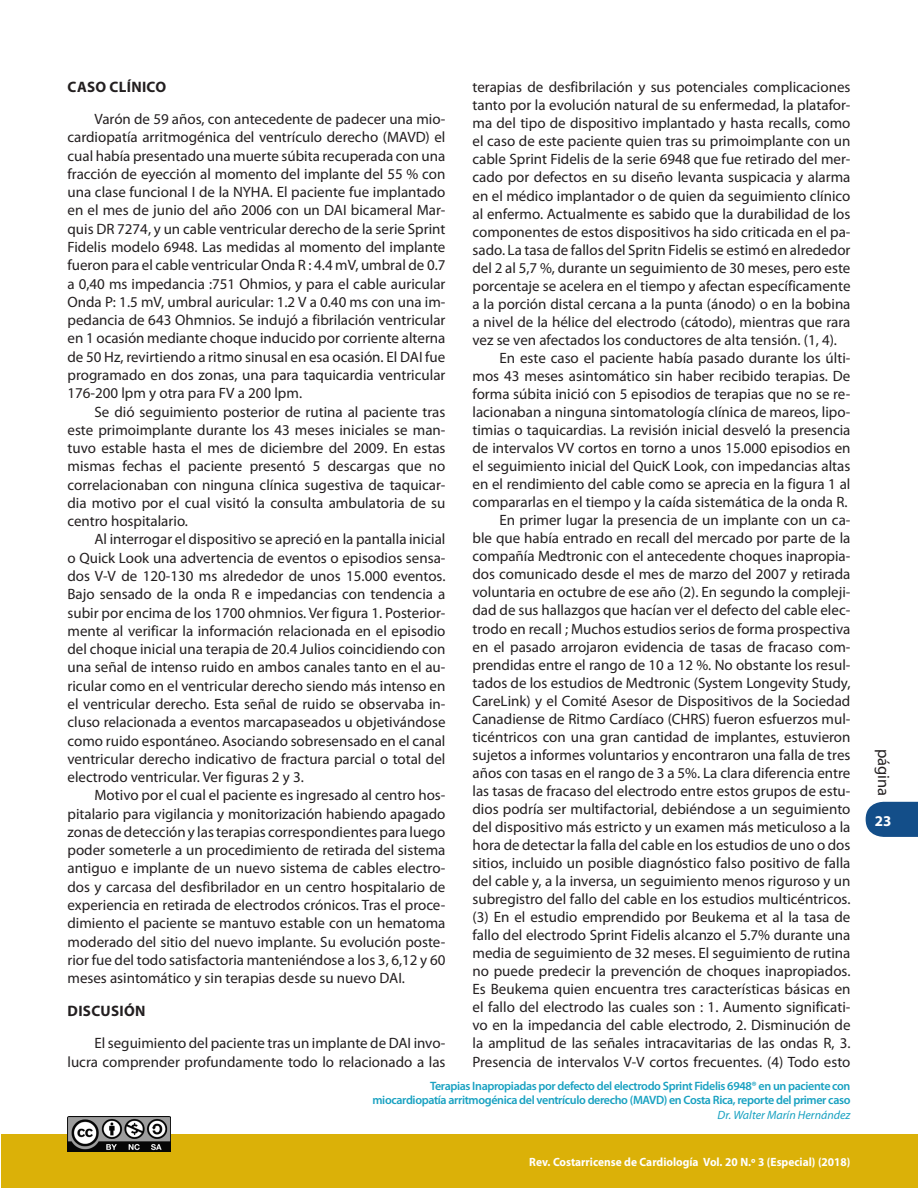
<style>
.page{position:relative;width:918px;height:1188px;background:#fff}
.page>*{position:absolute;margin:0;border:0;box-sizing:border-box;transform-origin:0 0}
.t1{font:16.5px "Myriad Pro";color:#231f20}
._10-Subtítulo_1{font:700 15.15px "Myriad Pro";letter-spacing:.02em;color:#231f20}
._00-Texto_Normal{font:15px/18px "Myriad Pro";color:#231f20;text-align:justify}
.t2{font:700 15px "Myriad Pro";color:#fff}
._08_1-Pie_de_página{font:600 12.15px/14.4px "Myriad Pro";letter-spacing:-.03em;color:#18a1c1;text-align:right}
.t3{font:700 12px "Myriad Pro";color:#fff;scale:.95 1}
._09-Pie_de_página_L{font:italic 12px "Myriad Pro";color:#18a1c1}
</style>
<div class="page">
<svg style="left:866px;top:801px;width:52px;height:36px;background:#265c92"></svg>
<div style="left:1px;top:1134px;width:917px;height:54px;background:#dbb108"></div>
<img style="left:68px;top:1116px;width:102px;height:36px">
<p class="_10-Subtítulo_1" style="left:68px;top:77px;width:100px">CASO CLÍNICO</p>
<p class="_00-Texto_Normal" style="left:68px;top:110px;width:380px;text-indent:27px">Varón de 59 años, con antecedente de padecer una mio&shy;cardiopatía arritmogénica del ventrículo derecho (MAVD) el cual había presentado una muerte súbita recuperada con una fracción de eyección al momento del implante del 55 % con una clase funcional I de la NYHA. El paciente fue implantado en el mes de junio del año 2006 con un DAI bicameral Mar&shy;quis DR 7274, y un cable ventricular derecho de la serie Sprint Fidelis modelo 6948. Las medidas al momento del implante fueron para el cable ventricular Onda R : 4.4 mV, umbral de 0.7 a 0,40 ms impedancia :751 Ohmios, y para el cable auricular Onda P: 1.5 mV, umbral auricular: 1.2 V a 0.40 ms con una im&shy;pedancia de 643 Ohmnios. Se indujó a fibrilación ventricular en 1 ocasión mediante choque inducido por corriente alterna de 50 Hz, revirtiendo a ritmo sinusal en esa ocasión. El DAI fue programado en dos zonas, una para taquicardia ventricular 176-200 lpm y otra para FV a 200 lpm.</p>
<p class="_00-Texto_Normal" style="left:68px;top:402px;width:380px;text-indent:27px">Se dió seguimiento posterior de rutina al paciente tras este primoimplante durante los 43 meses iniciales se man&shy;tuvo estable hasta el mes de diciembre del 2009. En estas mismas fechas el paciente presentó 5 descargas que no correlacionaban con ninguna clínica sugestiva de taquicar&shy;dia motivo por el cual visitó la consulta ambulatoria de su centro hospitalario.</p>
<p class="_00-Texto_Normal" style="left:68px;top:530px;width:380px;text-indent:27px">Al interrogar el dispositivo se apreció en la pantalla inicial o Quick Look una advertencia de eventos o episodios sensa&shy;dos V-V de 120-130 ms alrededor de unos 15.000 eventos.<br>Bajo sensado de la onda R e impedancias con tendencia a subir por encima de los 1700 ohmnios. Ver figura 1. Posterior&shy;mente al verificar la información relacionada en el episodio del choque inicial una terapia de 20.4 Julios coincidiendo con una señal de intenso ruido en ambos canales tanto en el au&shy;ricular como en el ventricular derecho siendo más intenso en el ventricular derecho. Esta señal de ruido se observaba in&shy;cluso relacionada a eventos marcapaseados u objetivándose como ruido espontáneo. Asociando sobresensado en el canal ventricular derecho indicativo de fractura parcial o total del electrodo ventricular. Ver figuras 2 y 3.</p>
<p class="_00-Texto_Normal" style="left:68px;top:786px;width:380px;text-indent:27px">Motivo por el cual el paciente es ingresado al centro hos&shy;pitalario para vigilancia y monitorización habiendo apagado zonas de detección y las terapias correspondientes para luego poder someterle a un procedimiento de retirada del sistema antiguo e implante de un nuevo sistema de cables electro&shy;dos y carcasa del desfibrilador en un centro hospitalario de experiencia en retirada de electrodos crónicos. Tras el proce&shy;dimiento el paciente se mantuvo estable con un hematoma moderado del sitio del nuevo implante. Su evolución poste&shy;rior fue del todo satisfactoria manteniéndose a los 3, 6,12 y 60 meses asintomático y sin terapias desde su nuevo DAI.</p>
<p class="_10-Subtítulo_1" style="left:68px;top:1001px;width:79px">DISCUSIÓN</p>
<p class="_00-Texto_Normal" style="left:68px;top:1034px;width:380px;text-align:right">El seguimiento del paciente tras un implante de DAI invo&shy;lucra comprender profundamente todo lo relacionado a las</p>
<p class="_00-Texto_Normal" style="left:472px;top:78px;width:380px">terapias de desfibrilación y sus potenciales complicaciones tanto por la evolución natural de su enfermedad, la platafor&shy;ma del tipo de dispositivo implantado y hasta recalls, como el caso de este paciente quien tras su primoimplante con un cable Sprint Fidelis de la serie 6948 que fue retirado del mer&shy;cado por defectos en su diseño levanta suspicacia y alarma en el médico implantador o de quien da seguimiento clínico al enfermo. Actualmente es sabido que la durabilidad de los componentes de estos dispositivos ha sido criticada en el pa&shy;sado. La tasa de fallos del Spritn Fidelis se estimó en alrededor del 2 al 5,7 %, durante un seguimiento de 30 meses, pero este porcentaje se acelera en el tiempo y afectan específicamente a la porción distal cercana a la punta (ánodo) o en la bobina a nivel de la hélice del electrodo (cátodo), mientras que rara vez se ven afectados los conductores de alta tensión. (1, 4).</p>
<p class="_00-Texto_Normal" style="left:472px;top:349px;width:380px;text-indent:27px">En este caso el paciente había pasado durante los últi&shy;mos 43 meses asintomático sin haber recibido terapias. De forma súbita inició con 5 episodios de terapias que no se re&shy;lacionaban a ninguna sintomatología clínica de mareos, lipo&shy;timias o taquicardias. La revisión inicial desveló la presencia de intervalos VV cortos en torno a unos 15.000 episodios en el seguimiento inicial del QuicK Look, con impedancias altas en el rendimiento del cable como se aprecia en la figura 1 al compararlas en el tiempo y la caída sistemática de la onda R.</p>
<p class="_00-Texto_Normal" style="left:472px;top:511px;width:380px;text-indent:27px">En primer lugar la presencia de un implante con un ca&shy;ble que había entrado en recall del mercado por parte de la compañía Medtronic con el antecedente choques inapropia&shy;dos comunicado desde el mes de marzo del 2007 y retirada voluntaria en octubre de ese año (2). En segundo la compleji&shy;dad de sus hallazgos que hacían ver el defecto del cable elec&shy;trodo en recall ; Muchos estudios serios de forma prospectiva en el pasado arrojaron evidencia de tasas de fracaso com&shy;prendidas entre el rango de 10 a 12 %. No obstante los resul&shy;tados de los estudios de Medtronic (System Longevity Study, CareLink) y el Comité Asesor de Dispositivos de la Sociedad Canadiense de Ritmo Cardíaco (CHRS) fueron esfuerzos mul&shy;ticéntricos con una gran cantidad de implantes, estuvieron sujetos a informes voluntarios y encontraron una falla de tres años con tasas en el rango de 3 a 5%. La clara diferencia entre las tasas de fracaso del electrodo entre estos grupos de estu&shy;dios podría ser multifactorial, debiéndose a un seguimiento del dispositivo más estricto y un examen más meticuloso a la hora de detectar la falla del cable en los estudios de uno o dos sitios, incluido un posible diagnóstico falso positivo de falla del cable y, a la inversa, un seguimiento menos riguroso y un subregistro del fallo del cable en los estudios multicéntricos. (3) En el estudio emprendido por Beukema et al la tasa de fallo del electrodo Sprint Fidelis alcanzo el 5.7% durante una media de seguimiento de 32 meses. El seguimiento de rutina no puede predecir la prevención de choques inapropiados.<br>Es Beukema quien encuentra tres características básicas en el fallo del electrodo las cuales son : 1. Aumento significati&shy;vo en la impedancia del cable electrodo, 2. Disminución de la amplitud de las señales intracavitarias de las ondas R, 3.<br>Presencia de intervalos V-V cortos frecuentes. (4) Todo esto</p>
<p class="_08_1-Pie_de_página" style="left:373px;top:1078px;width:479px">Terapias Inapropiadas por defecto del electrodo Sprint Fidelis 6948® en un paciente con miocardiopatía arritmogénica del ventrículo derecho (MAVD) en Costa Rica, reporte del primer caso</p>
<p class="_09-Pie_de_página_L" style="left:718px;top:1108px;width:134px">Dr. Walter Marín Hernández</p>
<p class="t3" style="left:529px;top:1154px;width:340px">Rev. Costarricense de Cardiología Vol. 20 N.º 3 (Especial) (2018)</p>
<p class="t1" style="left:894px;top:749px;width:49px;rotate:90deg">página</p>
<p class="t2" style="left:875px;top:811px;width:18px">23</p>
</div>
